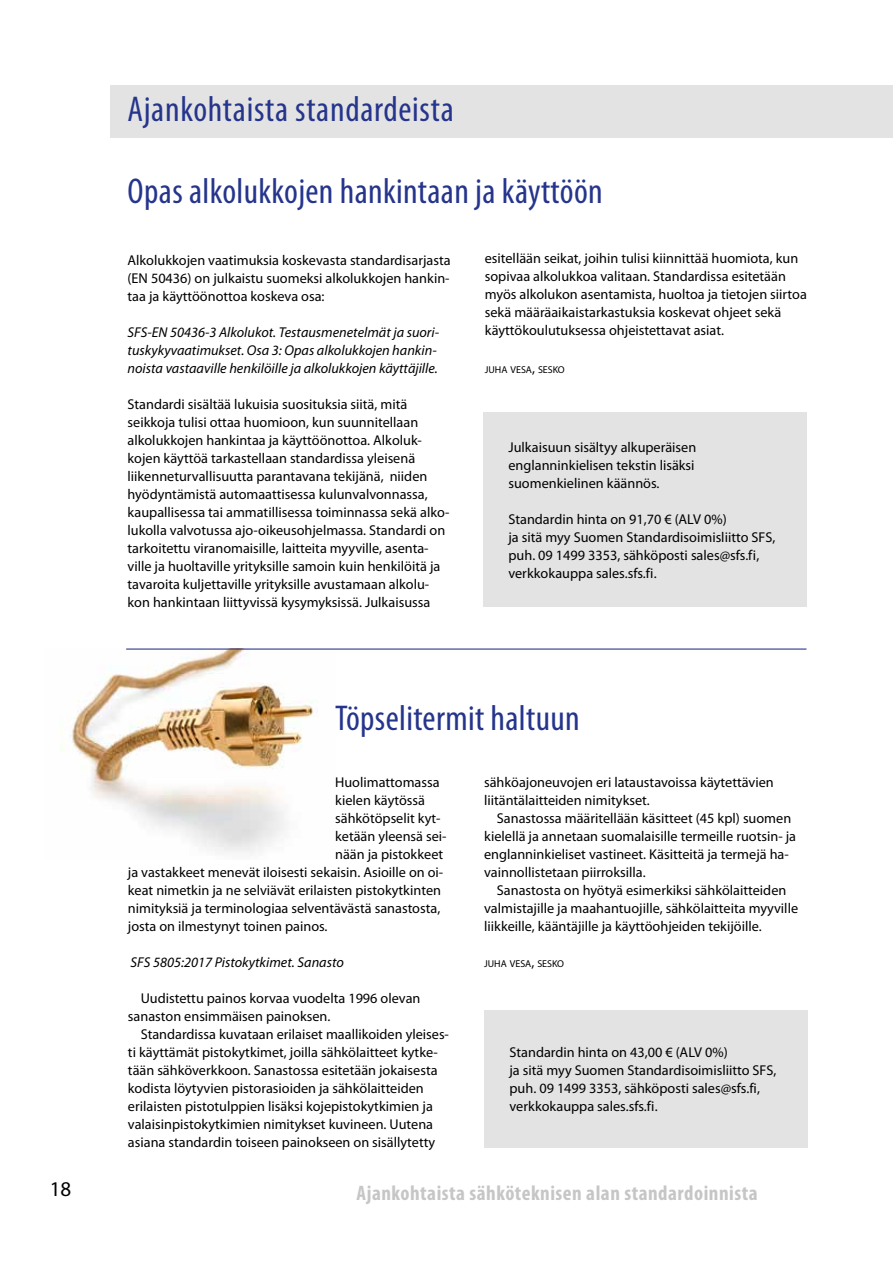
<style>
.page{position:relative;width:893px;height:1263px;background:#fff}
.page>*{position:absolute;margin:0;border:0;box-sizing:border-box;transform-origin:0 0}
.t1{font:condensed 36px "Myriad Pro";letter-spacing:.01em;color:#26358c}
.t2{font:700 condensed 21px "Myriad Pro";letter-spacing:.025em;color:#c6c6c6}
.t3{font:21px "Myriad Pro";color:#000}
.t4{font:14.25px/18px "Myriad Pro";color:#000}
.t5{font:italic 14.25px/18px "Myriad Pro";color:#000}
.t6{font:10.05px "Myriad Pro";color:#000}
.s1{font-size:14.25px}
</style>
<div class="page">
<div style="left:111px;top:85px;width:782px;height:52px;background:#e3e3e3"></div>
<img style="left:60px;top:650px;width:258px;height:204px">
<div style="left:485px;top:1010px;width:323px;height:137px;background:#e3e3e3"></div>
<hr style="left:126px;top:648px;width:680px;height:2px;background:#303a8f">
<div style="left:484px;top:412px;width:323px;height:195px;background:#e3e3e3"></div>
<h1 class="t1" style="left:128px;top:87px;width:328px">Ajankohtaista standardeista</h1>
<h1 class="t1" style="left:128px;top:169px;width:477px">Opas alkolukkojen hankintaan ja käyttöön</h1>
<p class="t4" style="left:128px;top:251px;width:325px;text-align:justify">Alkolukkojen vaatimuksia koskevasta standardisarjasta (EN 50436) on julkaistu suomeksi alkolukkojen hankin&shy;taa ja käyttöönottoa koskeva osa:</p>
<p class="t5" style="left:128px;top:323px;width:313px">SFS-EN 50436-3 Alkolukot. Testausmenetelmät ja suori&shy;tuskykyvaatimukset. Osa 3: Opas alkolukkojen hankin&shy;noista vastaaville henkilöille ja alkolukkojen käyttäjille.</p>
<p class="t4" style="left:128px;top:395px;width:323px">Standardi sisältää lukuisia suosituksia siitä, mitä seikkoja tulisi ottaa huomioon, kun suunnitellaan alkolukkojen hankintaa ja käyttöönottoa. Alkoluk&shy;kojen käyttöä tarkastellaan standardissa yleisenä liikenneturvallisuutta parantavana tekijänä, niiden hyödyntämistä automaattisessa kulunvalvonnassa, kaupallisessa tai ammatillisessa toiminnassa sekä alko&shy;lukolla valvotussa ajo-oikeusohjelmassa. Standardi on tarkoitettu viranomaisille, laitteita myyville, asenta&shy;ville ja huoltaville yrityksille samoin kuin henkilöitä ja tavaroita kuljettaville yrityksille avustamaan alkolu&shy;kon hankintaan liittyvissä kysymyksissä. Julkaisussa</p>
<p class="t4" style="left:485px;top:249px;width:324px">esitellään seikat, joihin tulisi kiinnittää huomiota, kun sopivaa alkolukkoa valitaan. Standardissa esitetään myös alkolukon asentamista, huoltoa ja tietojen siirtoa sekä määräaikaistarkastuksia koskevat ohjeet sekä käyttökoulutuksessa ohjeistettavat asiat.</p>
<p class="t6" style="left:485px;top:363px;width:82px">JUHA VESA<span class="s1">,</span> SESKO</p>
<p class="t4" style="left:508px;top:438px;width:189px;text-align:justify">Julkaisuun sisältyy alkuperäisen englanninkielisen tekstin lisäksi suomenkielinen käännös.</p>
<p class="t4" style="left:508px;top:510px;width:269px">Standardin hinta on 91,70 € (ALV 0%)<br>ja sitä myy Suomen Standardisoimisliitto SFS, puh. 09 1499 3353, sähköposti sales@sfs.fi, verkkokauppa sales.sfs.fi.</p>
<h1 class="t1" style="left:335px;top:696px;width:246px">Töpselitermit haltuun</h1>
<p class="t4" style="left:335px;top:773px;width:106px">Huolimattomassa</p>
<p class="t4" style="left:335px;top:791px;width:91px">kielen käytössä</p>
<p class="t4" style="left:335px;top:809px;width:107px">sähkötöpselit kyt-</p>
<p class="t4" style="left:335px;top:827px;width:113px">ketään yleensä sei-</p>
<p class="t4" style="left:335px;top:845px;width:110px">nään ja pistokkeet</p>
<p class="t4" style="left:128px;top:863px;width:317px">ja vastakkeet menevät iloisesti sekaisin. Asioille on oi-</p>
<p class="t4" style="left:128px;top:881px;width:315px">keat nimetkin ja ne selviävät erilaisten pistokytkinten</p>
<p class="t4" style="left:128px;top:899px;width:314px">nimityksiä ja terminologiaa selventävästä sanastosta,</p>
<p class="t4" style="left:128px;top:917px;width:201px">josta on ilmestynyt toinen painos.</p>
<p class="t5" style="left:131px;top:953px;width:215px">SFS 5805:2017 Pistokytkimet. Sanasto</p>
<p class="t4" style="left:128px;top:989px;width:294px;text-indent:13px">Uudistettu painos korvaa vuodelta 1996 olevan sanaston ensimmäisen painoksen.</p>
<p class="t4" style="left:128px;top:1025px;width:323px;text-indent:13px">Standardissa kuvataan erilaiset maallikoiden yleises&shy;ti käyttämät pistokytkimet, joilla sähkölaitteet kytke&shy;tään sähköverkkoon. Sanastossa esitetään jokaisesta kodista löytyvien pistorasioiden ja sähkölaitteiden erilaisten pistotulppien lisäksi kojepistokytkimien ja valaisinpistokytkimien nimitykset kuvineen. Uutena asiana standardin toiseen painokseen on sisällytetty</p>
<p class="t4" style="left:484px;top:773px;width:291px">sähköajoneuvojen eri lataustavoissa käytettävien liitäntälaitteiden nimitykset.</p>
<p class="t4" style="left:484px;top:809px;width:313px;text-indent:13px">Sanastossa määritellään käsitteet (45 kpl) suomen kielellä ja annetaan suomalaisille termeille ruotsin- ja englanninkieliset vastineet. Käsitteitä ja termejä ha&shy;vainnollistetaan piirroksilla.</p>
<p class="t4" style="left:484px;top:881px;width:316px;text-indent:13px">Sanastosta on hyötyä esimerkiksi sähkölaitteiden valmistajille ja maahantuojille, sähkölaitteita myyville liikkeille, kääntäjille ja käyttöohjeiden tekijöille.</p>
<p class="t6" style="left:484px;top:957px;width:82px">JUHA VESA<span class="s1">,</span> SESKO</p>
<p class="t4" style="left:509px;top:1043px;width:269px">Standardin hinta on 43,00 € (ALV 0%)<br>ja sitä myy Suomen Standardisoimisliitto SFS, puh. 09 1499 3353, sähköposti sales@sfs.fi, verkkokauppa sales.sfs.fi.</p>
<h2 class="t3" style="left:50px;top:1176px;width:23px">18</h2>
<h2 class="t2" style="left:357px;top:1180px;width:403px">Ajankohtaista sähköteknisen alan standardoinnista</h2>
</div>
